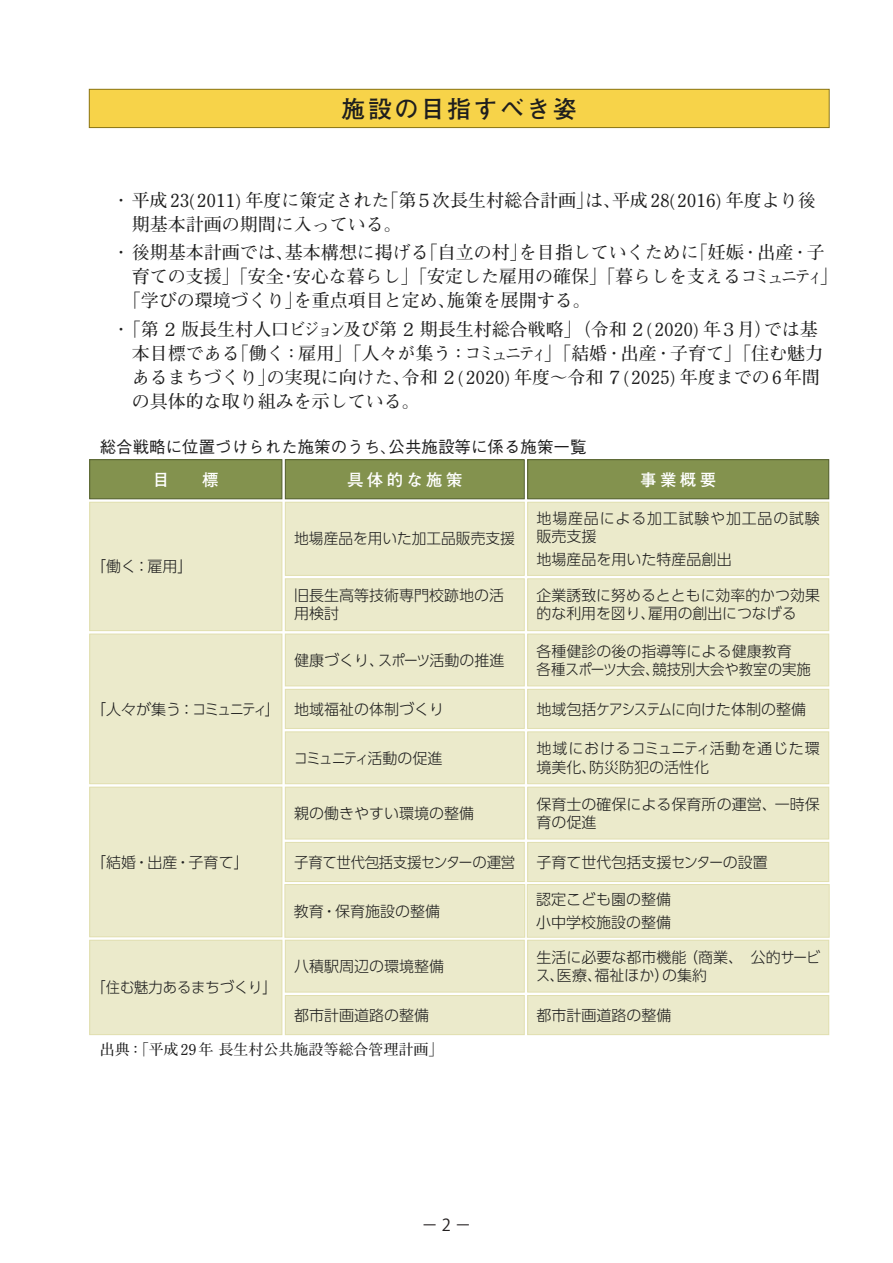
<style>
.page{position:relative;width:893px;height:1263px;background:#fff}
.page>*{position:absolute;margin:0;border:0;box-sizing:border-box;transform-origin:0 0}
.t1{font:700 24px "Futo Go B101 Pr 6 N";letter-spacing:.1em;color:#1e1e1e}
.本文{font:700 18px/24px "Futo Min A101 Pr 6 N";color:#1e1e1e}
.t2{font:500 16.5px "Gothic BBB Pr 6 N";color:#1e1e1e}
.t3{font:700 16.5px "Futo Go B101 Pr 6 N";letter-spacing:.2em;color:#fff}
.t4{font:16.5px "Koz Go Pr 6 N";color:#231f20}
.t5{font:300 15px/18px "UD Shin Go Pr 6 N";color:#1e1e1e}
.t6{font:700 15px "Futo Min A101 Pr 6 N";color:#1e1e1e}
.t7{font:300 15px/18px "UD Shin Go Pr 6 N";letter-spacing:.05em;color:#1e1e1e}
.t8{font:300 15px "UD Shin Go Pr 6 N";color:#1e1e1e;scale:.96 1}
.t9{font:300 15px "UD Shin Go Pr 6 N";letter-spacing:-.02em;color:#1e1e1e;scale:.96 1}
.t10{font:300 15px "UD Shin Go Pr 6 N";letter-spacing:-.06em;color:#1e1e1e}
.t11{font:300 15px "UD Shin Go Pr 6 N";color:#1e1e1e;scale:.95 1}
.t12{font:300 15px "UD Shin Go Pr 6 N";letter-spacing:-.065em;color:#1e1e1e;scale:.9 1}
</style>
<div class="page">
<div style="left:89px;top:89px;width:740px;height:39px;background:#f7d349"></div>
<div style="left:89px;top:89px;width:740px;height:39px;border:1px solid #8a7516"></div>
<div style="left:90px;top:460px;width:192px;height:39px;background:#83924e"></div>
<div style="left:89px;top:459px;width:193px;height:40px;border:1px solid #576233"></div>
<div style="left:90px;top:502px;width:192px;height:129px;background:#ebeacb"></div>
<div style="left:89px;top:502px;width:193px;height:129px;border:1px solid #e1dfb0"></div>
<div style="left:90px;top:940px;width:192px;height:95px;background:#ebeacb"></div>
<div style="left:89px;top:940px;width:193px;height:95px;border:1px solid #e1dfb0"></div>
<div style="left:90px;top:634px;width:192px;height:150px;background:#ebeacb"></div>
<div style="left:89px;top:634px;width:193px;height:150px;border:1px solid #e1dfb0"></div>
<div style="left:90px;top:787px;width:192px;height:150px;background:#ebeacb"></div>
<div style="left:89px;top:787px;width:193px;height:150px;border:1px solid #e1dfb0"></div>
<div style="left:285px;top:460px;width:239px;height:39px;background:#83924e"></div>
<div style="left:285px;top:459px;width:240px;height:40px;border:1px solid #576233"></div>
<div style="left:285px;top:502px;width:239px;height:73px;background:#ebeacb"></div>
<div style="left:285px;top:502px;width:240px;height:74px;border:1px solid #e1dfb0"></div>
<div style="left:285px;top:940px;width:239px;height:52px;background:#ebeacb"></div>
<div style="left:285px;top:940px;width:240px;height:52px;border:1px solid #e1dfb0"></div>
<div style="left:285px;top:634px;width:239px;height:52px;background:#ebeacb"></div>
<div style="left:285px;top:634px;width:240px;height:52px;border:1px solid #e1dfb0"></div>
<div style="left:285px;top:787px;width:239px;height:52px;background:#ebeacb"></div>
<div style="left:285px;top:787px;width:240px;height:52px;border:1px solid #e1dfb0"></div>
<div style="left:285px;top:579px;width:239px;height:52px;background:#ebeacb"></div>
<div style="left:285px;top:578px;width:240px;height:53px;border:1px solid #e1dfb0"></div>
<div style="left:285px;top:995px;width:239px;height:40px;background:#ebeacb"></div>
<div style="left:285px;top:995px;width:240px;height:40px;border:1px solid #e1dfb0"></div>
<div style="left:285px;top:689px;width:239px;height:39px;background:#ebeacb"></div>
<div style="left:285px;top:689px;width:240px;height:40px;border:1px solid #e1dfb0"></div>
<div style="left:285px;top:842px;width:239px;height:39px;background:#ebeacb"></div>
<div style="left:285px;top:842px;width:240px;height:40px;border:1px solid #e1dfb0"></div>
<div style="left:285px;top:732px;width:239px;height:52px;background:#ebeacb"></div>
<div style="left:285px;top:731px;width:240px;height:53px;border:1px solid #e1dfb0"></div>
<div style="left:285px;top:884px;width:240px;height:53px;background:#ebeacb"></div>
<div style="left:284px;top:884px;width:241px;height:54px;border:1px solid #e1dfb0"></div>
<div style="left:528px;top:460px;width:301px;height:39px;background:#83924e"></div>
<div style="left:527px;top:459px;width:302px;height:40px;border:1px solid #576233"></div>
<div style="left:528px;top:502px;width:301px;height:73px;background:#ebeacb"></div>
<div style="left:527px;top:502px;width:302px;height:74px;border:1px solid #e1dfb0"></div>
<div style="left:528px;top:940px;width:301px;height:52px;background:#ebeacb"></div>
<div style="left:527px;top:940px;width:302px;height:52px;border:1px solid #e1dfb0"></div>
<div style="left:528px;top:634px;width:301px;height:52px;background:#ebeacb"></div>
<div style="left:527px;top:634px;width:302px;height:52px;border:1px solid #e1dfb0"></div>
<div style="left:528px;top:787px;width:301px;height:52px;background:#ebeacb"></div>
<div style="left:527px;top:787px;width:302px;height:52px;border:1px solid #e1dfb0"></div>
<div style="left:528px;top:579px;width:301px;height:52px;background:#ebeacb"></div>
<div style="left:527px;top:578px;width:302px;height:53px;border:1px solid #e1dfb0"></div>
<div style="left:528px;top:995px;width:301px;height:40px;background:#ebeacb"></div>
<div style="left:527px;top:995px;width:302px;height:40px;border:1px solid #e1dfb0"></div>
<div style="left:528px;top:689px;width:301px;height:39px;background:#ebeacb"></div>
<div style="left:527px;top:689px;width:302px;height:40px;border:1px solid #e1dfb0"></div>
<div style="left:528px;top:842px;width:301px;height:39px;background:#ebeacb"></div>
<div style="left:527px;top:842px;width:302px;height:40px;border:1px solid #e1dfb0"></div>
<div style="left:528px;top:732px;width:301px;height:52px;background:#ebeacb"></div>
<div style="left:527px;top:731px;width:302px;height:53px;border:1px solid #e1dfb0"></div>
<div style="left:527px;top:884px;width:302px;height:53px;background:#ebeacb"></div>
<div style="left:527px;top:884px;width:303px;height:54px;border:1px solid #e1dfb0"></div>
<p class="t1" style="left:342px;top:89px;width:237px">施設の目指すべき姿</p>
<p class="本文" style="left:132px;top:188px;width:685px;text-indent:-20px">・ 平成23(2011) 年度に策定された「第５次長生村総合計画」は、平成28(2016) 年度より後期基本計画の期間に入っている。</p>
<p class="本文" style="left:112px;top:240px;width:714px">・ 後期基本計画では、基本構想に掲げる「自立の村」を目指していくために「妊娠・出産・子</p>
<p class="本文" style="left:132px;top:264px;width:708px">育ての支援」「安全・安心な暮らし」「安定した雇用の確保」「暮らしを支えるコミュニティ」</p>
<p class="本文" style="left:123px;top:288px;width:469px">「学びの環境づくり」を重点項目と定め、施策を展開する。</p>
<p class="本文" style="left:132px;top:316px;width:693px;text-indent:-20px">・ 「第２版長生村人口ビジョン及び第２期長生村総合戦略」（令和２(2020) 年３月）では基本目標である「働く：雇用」「人々が集う：コミュニティ」「結婚・出産・子育て」「住む魅力あるまちづくり」の実現に向けた、令和２(2020) 年度～令和７(2025) 年度までの6年間の具体的な取り組みを示している。</p>
<p class="t2" style="left:100px;top:433px;width:488px">総合戦略に位置づけられた施策のうち、公共施設等に係る施策一覧</p>
<p class="t3" style="left:153px;top:466px;width:67px">目　　標</p>
<p class="t5" style="left:91px;top:557px;width:103px">「働く：雇用」</p>
<p class="t10" style="left:91px;top:697px;width:190px">「人々が集う：コミュニティ」</p>
<p class="t5" style="left:91px;top:852px;width:159px">「結婚・出産・子育て」</p>
<p class="t11" style="left:92px;top:975px;width:196px">「住む魅力あるまちづくり」</p>
<p class="t3" style="left:347px;top:466px;width:117px">具体的な施策</p>
<p class="t5" style="left:294px;top:529px;width:222px">地場産品を用いた加工品販売支援</p>
<p class="t5" style="left:294px;top:586px;width:211px">旧長生高等技術専門校跡地の活用検討</p>
<p class="t5" style="left:294px;top:650px;width:212px">健康づくり、スポーツ活動の推進</p>
<p class="t5" style="left:294px;top:699px;width:151px">地域福祉の体制づくり</p>
<p class="t12" style="left:294px;top:746px;width:166px">コミュニティ活動の促進</p>
<p class="t5" style="left:294px;top:803px;width:181px">親の働きやすい環境の整備</p>
<p class="t9" style="left:294px;top:850px;width:232px">子育て世代包括支援センターの運営</p>
<p class="t5" style="left:294px;top:901px;width:148px">教育・保育施設の整備</p>
<p class="t5" style="left:294px;top:957px;width:151px">八積駅周辺の環境整備</p>
<p class="t5" style="left:294px;top:1005px;width:136px">都市計画道路の整備</p>
<p class="t6" style="left:100px;top:1038px;width:345px">出典：「平成29年長生村公共施設等総合管理計画」</p>
<p class="t3" style="left:640px;top:466px;width:77px">事業概要</p>
<p class="t7" style="left:537px;top:509px;width:285px">地場産品による加工試験や加工品の試験販売支援</p>
<p class="t5" style="left:537px;top:549px;width:196px">地場産品を用いた特産品創出</p>
<p class="t5" style="left:537px;top:586px;width:285px">企業誘致に努めるとともに効率的かつ効果的な利用を図り、雇用の創出につなげる</p>
<p class="t5" style="left:537px;top:641px;width:256px">各種健診の後の指導等による健康教育</p>
<p class="t8" style="left:537px;top:657px;width:287px">各種スポーツ大会、競技別大会や教室の実施</p>
<p class="t5" style="left:537px;top:699px;width:271px">地域包括ケアシステムに向けた体制の整備</p>
<p class="t5" style="left:537px;top:739px;width:285px">地域におけるコミュニティ活動を通じた環境美化、防災防犯の活性化</p>
<p class="t5" style="left:537px;top:794px;width:285px">保育士の確保による保育所の運営、一時保育の促進</p>
<p class="t5" style="left:537px;top:852px;width:233px">子育て世代包括支援センターの設置</p>
<p class="t5" style="left:536px;top:890px;width:136px">認定こども園の整備</p>
<p class="t5" style="left:536px;top:912px;width:136px">小中学校施設の整備</p>
<p class="t5" style="left:537px;top:948px;width:285px">生活に必要な都市機能（商業、公的サービス、医療、福祉ほか）の集約</p>
<p class="t5" style="left:537px;top:1005px;width:136px">都市計画道路の整備</p>
<p class="t4" style="left:422px;top:1215px;width:51px">－ 2 －</p>
</div>
